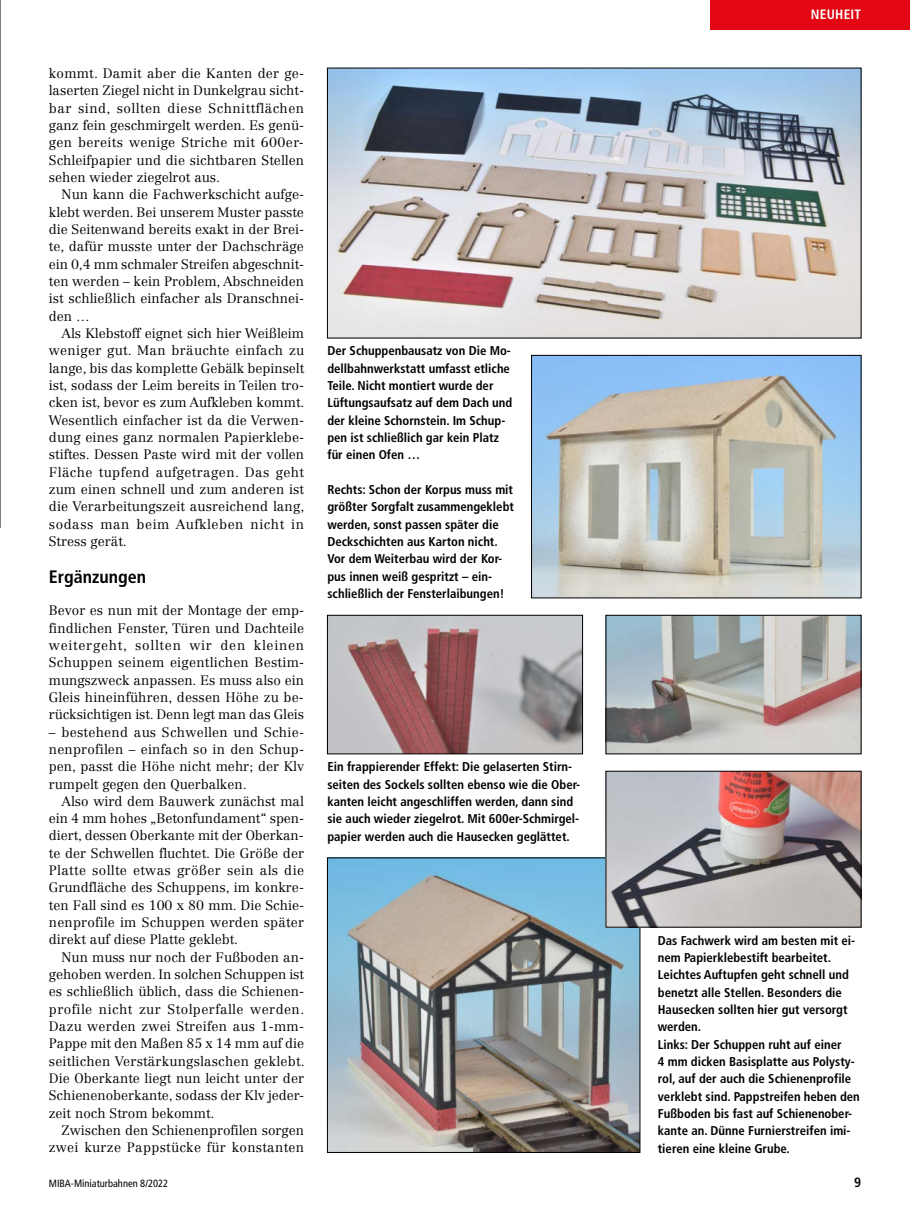
<style>
.page{position:relative;width:910px;height:1212px;background:#fff}
.page>*{position:absolute;margin:0;border:0;box-sizing:border-box;transform-origin:0 0}
.t1{font:700 condensed 18px "Frutiger LT Std";color:#000}
.t2{font:300 13.5px/17.2px "Centennial LT Std";color:#000;text-align:justify}
.t3{font:700 condensed 13.5px "Frutiger LT Std";letter-spacing:.015em;color:#fff}
.t4{font:700 condensed 13.5px "Frutiger LT Std";color:#000}
.t5{font:700 condensed 12.75px/17.4px "Frutiger LT Std";color:#000}
.t6{font:condensed 10.5px "Frutiger LT Std";color:#000}
</style>
<div class="page">
<div style="left:710px;top:0;width:200px;height:30px;background:#e30613"></div>
<img style="left:329px;top:70px;width:530px;height:266px">
<img style="left:533px;top:357px;width:326px;height:239px">
<div style="left:531px;top:355px;width:330px;height:243px;border:1px solid #000"></div>
<img style="left:329px;top:617px;width:252px;height:135px">
<div style="left:327px;top:615px;width:256px;height:139px;border:1px solid #000"></div>
<img style="left:608px;top:617px;width:251px;height:135px">
<div style="left:606px;top:615px;width:255px;height:139px;border:1px solid #000"></div>
<img style="left:329px;top:860px;width:309px;height:290px">
<div style="left:327px;top:858px;width:313px;height:294px;border:1px solid #000"></div>
<img style="left:608px;top:773px;width:251px;height:152px">
<div style="left:606px;top:771px;width:255px;height:156px;border:1px solid #000"></div>
<svg style="left:0;top:0;width:1px;height:527px"></svg>
<p class="t2" style="left:49px;top:65px;width:257px">kommt. Damit aber die Kanten der ge&shy;laserten Ziegel nicht in Dunkelgrau sicht&shy;bar sind, sollten diese Schnittflächen ganz fein geschmirgelt werden. Es genü&shy;gen bereits wenige Striche mit 600er-Schleifpapier und die sichtbaren Stellen sehen wieder ziegelrot aus.</p>
<p class="t2" style="left:49px;top:186px;width:257px;text-indent:13px">Nun kann die Fachwerkschicht aufge&shy;klebt werden. Bei unserem Muster passte die Seitenwand bereits exakt in der Brei&shy;te, dafür musste unter der Dachschräge ein 0,4 mm schmaler Streifen abgeschnit&shy;ten werden – kein Problem, Abschneiden ist schließlich einfacher als Dranschnei&shy;den …</p>
<p class="t2" style="left:49px;top:325px;width:257px;text-indent:13px">Als Klebstoff eignet sich hier Weißleim weniger gut. Man bräuchte einfach zu lange, bis das komplette Gebälk bepinselt ist, sodass der Leim bereits in Teilen tro&shy;cken ist, bevor es zum Aufkleben kommt.<br>Wesentlich einfacher ist da die Verwen&shy;dung eines ganz normalen Papierklebe&shy;stiftes. Dessen Paste wird mit der vollen Fläche tupfend aufgetragen. Das geht zum einen schnell und zum anderen ist die Verarbeitungszeit ausreichend lang, sodass man beim Aufkleben nicht in Stress gerät.</p>
<h1 class="t1" style="left:49px;top:566px;width:99px">Ergänzungen</h1>
<p class="t2" style="left:49px;top:602px;width:257px">Bevor es nun mit der Montage der emp&shy;findlichen Fenster, Türen und Dachteile weitergeht, sollten wir den kleinen Schuppen seinem eigentlichen Bestim&shy;mungszweck anpassen. Es muss also ein Gleis hineinführen, dessen Höhe zu be&shy;rücksichtigen ist. Denn legt man das Gleis</p>
<p class="t2" style="left:49px;top:723px;width:257px">– bestehend aus Schwellen und Schie&shy;nenprofilen – einfach so in den Schup&shy;pen, passt die Höhe nicht mehr; der Klv rumpelt gegen den Querbalken.</p>
<p class="t2" style="left:49px;top:792px;width:257px;text-indent:13px">Also wird dem Bauwerk zunächst mal ein 4 mm hohes „Betonfundament“ spen&shy;diert, dessen Oberkante mit der Oberkan&shy;te der Schwellen fluchtet. Die Größe der Platte sollte etwas größer sein als die Grundfläche des Schuppens, im konkre&shy;ten Fall sind es 100 x 80 mm. Die Schie&shy;nenprofile im Schuppen werden später direkt auf diese Platte geklebt.</p>
<p class="t2" style="left:49px;top:948px;width:257px;text-indent:13px">Nun muss nur noch der Fußboden an&shy;gehoben werden. In solchen Schuppen ist es schließlich üblich, dass die Schienen&shy;profile nicht zur Stolperfalle werden.<br>Dazu werden zwei Streifen aus 1-mm-Pappe mit den Maßen 85 x 14 mm auf die seitlichen Verstärkungslaschen geklebt.<br>Die Oberkante liegt nun leicht unter der Schienenoberkante, sodass der Klv jeder&shy;zeit noch Strom bekommt.</p>
<p class="t2" style="left:49px;top:1121px;width:257px;text-align:right">Zwischen den Schienenprofilen sorgen zwei kurze Pappstücke für konstanten</p>
<p class="t5" style="left:327px;top:342px;width:186px">Der Schuppenbausatz von Die Mo&shy;dellbahnwerkstatt umfasst etliche<br>Teile. Nicht montiert wurde der<br>Lüftungsaufsatz auf dem Dach und der kleine Schornstein. Im Schup&shy;pen ist schließlich gar kein Platz für einen Ofen …</p>
<p class="t5" style="left:327px;top:481px;width:188px">Rechts: Schon der Korpus muss mit größter Sorgfalt zusammengeklebt werden, sonst passen später die Deckschichten aus Karton nicht.<br>Vor dem Weiterbau wird der Kor&shy;pus innen weiß gespritzt – ein&shy;schließlich der Fensterlaibungen!</p>
<p class="t5" style="left:327px;top:758px;width:254px">Ein frappierender Effekt: Die gelaserten Stirn&shy;seiten des Sockels sollten ebenso wie die Ober&shy;kanten leicht angeschliffen werden, dann sind sie auch wieder ziegelrot. Mit 600er-Schmirgel&shy;papier werden auch die Hausecken geglättet.</p>
<p class="t3" style="left:811px;top:6px;width:52px">NEUHEIT</p>
<p class="t5" style="left:658px;top:931px;width:204px">Das Fachwerk wird am besten mit ei&shy;nem Papierklebestift bearbeitet.<br>Leichtes Auftupfen geht schnell und benetzt alle Stellen. Besonders die Hausecken sollten hier gut versorgt werden.<br>Links: Der Schuppen ruht auf einer<br>4 mm dicken Basisplatte aus Polysty&shy;rol, auf der auch die Schienenprofile verklebt sind. Pappstreifen heben den Fußboden bis fast auf Schienenober&shy;kante an. Dünne Furnierstreifen imi&shy;tieren eine kleine Grube.</p>
<p class="t6" style="left:49px;top:1177px;width:121px">MIBA-Miniaturbahnen 8/2022</p>
<p class="t4" style="left:854px;top:1174px;width:9px">9</p>
</div>
